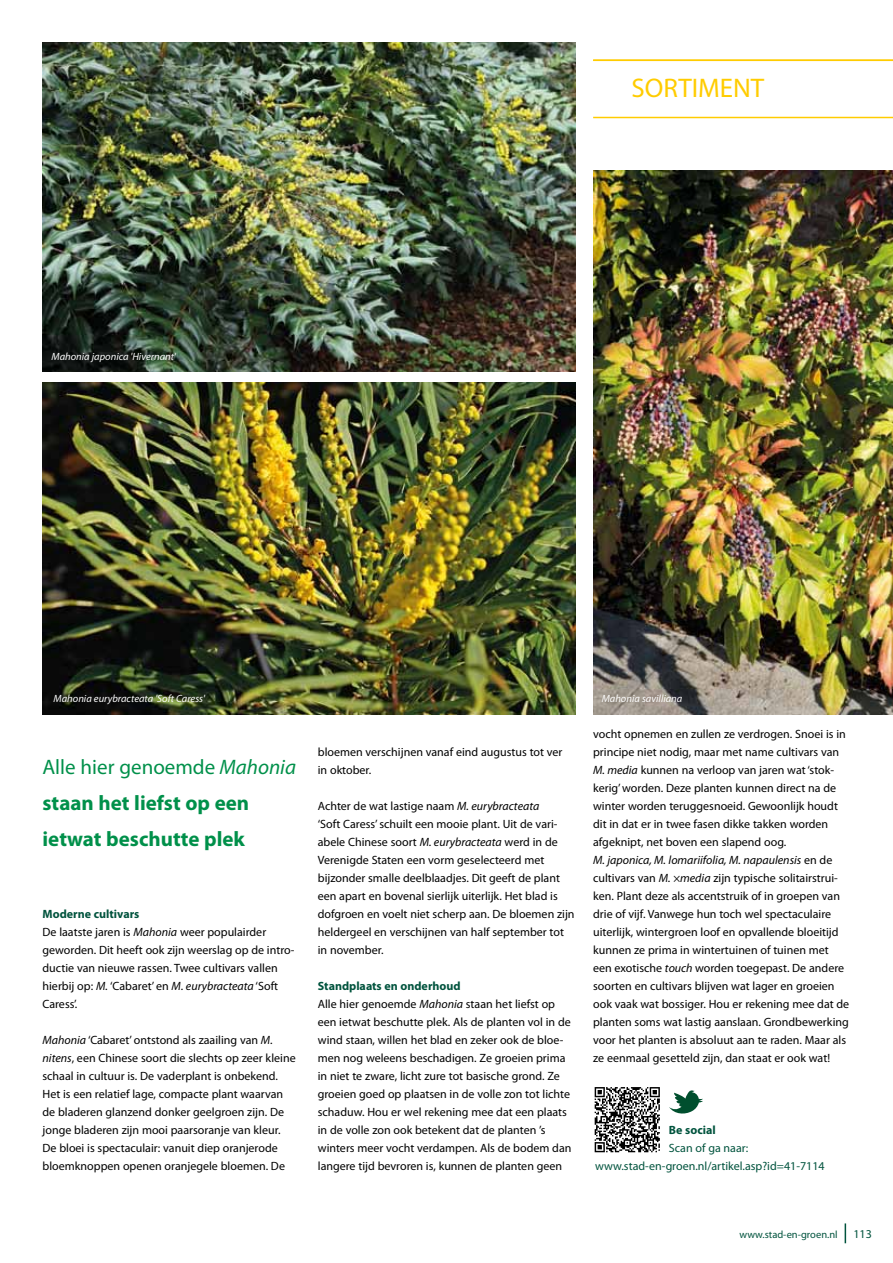
<style>
.page{position:relative;width:893px;height:1263px;background:#fff}
.page>*{position:absolute;margin:0;border:0;box-sizing:border-box;transform-origin:0 0}
.t1{font:27px "Myriad Pro";color:#fc0}
.t2{font:700 21px/36px "Myriad Pro";color:#00904a}
.t3{font:12px/18px "Myriad Pro";color:#000}
.t4{font:12px/18px "Myriad Pro";color:#00533d;text-align:center}
.t5{font:700 12px "Myriad Pro";color:#00533d}
.t6{font:italic 10.5px "Myriad Pro";color:#fff}
.t7{font:10.5px "Myriad Pro";color:#00533d}
.s1{font-weight:400}
.s2{font-weight:400;font-style:italic}
.s3{font-weight:700;color:#00533d}
.s4{font-style:italic}
</style>
<div class="page">
<svg style="left:845px;top:1223px;width:1px;height:20px"></svg>
<hr style="left:593px;top:117px;width:300px;height:1px;background:#fc0">
<hr style="left:593px;top:60px;width:300px;height:1px;background:#fc0">
<img style="left:43px;top:43px;width:532px;height:329px">
<img style="left:43px;top:383px;width:532px;height:331px">
<img style="left:593px;top:170px;width:300px;height:544px">
<svg style="left:595px;top:1087px;width:65px;height:65px"></svg>
<svg style="left:669px;top:1090px;width:34px;height:23px"></svg>
<p class="t6" style="left:52px;top:350px;width:126px">Mahonia japonica 'Hivernant'</p>
<h1 class="t1" style="left:632px;top:71px;width:134px">SORTIMENT</h1>
<p class="t6" style="left:54px;top:692px;width:153px">Mahonia eurybracteata 'Soft Caress'</p>
<p class="t6" style="left:602px;top:692px;width:82px">Mahonia savilliana</p>
<h2 class="t2" style="left:43px;top:748px;width:255px"><span class="s1">Alle hier genoemde</span> <span class="s2">Mahonia </span>staan het liefst op een ietwat beschutte plek</h2>
<p class="t3" style="left:43px;top:905px;width:254px"><span class="s3">Moderne cultivars<br></span>De laatste jaren is <span class="s4">Mahonia</span> weer populairder geworden. Dit heeft ook zijn weerslag op de intro&shy;ductie van nieuwe rassen. Twee cultivars vallen hierbij op: <span class="s4">M.</span> ‘Cabaret’ en <span class="s4">M. eurybracteata</span> ‘Soft Caress’.</p>
<p class="t3" style="left:43px;top:1031px;width:255px"><span class="s4">Mahonia</span> ‘Cabaret’ ontstond als zaailing van <span class="s4">M. nitens</span>, een Chinese soort die slechts op zeer kleine schaal in cultuur is. De vaderplant is onbekend.<br>Het is een relatief lage, compacte plant waarvan de bladeren glanzend donker geelgroen zijn. De jonge bladeren zijn mooi paarsoranje van kleur.<br>De bloei is spectaculair: vanuit diep oranjerode bloemknoppen openen oranjegele bloemen. De</p>
<p class="t3" style="left:318px;top:743px;width:246px">bloemen verschijnen vanaf eind augustus tot ver in oktober.</p>
<p class="t3" style="left:318px;top:797px;width:258px">Achter de wat lastige naam <span class="s4">M. eurybracteata<br></span>‘Soft Caress’ schuilt een mooie plant. Uit de vari&shy;abele Chinese soort <span class="s4">M. eurybracteata</span> werd in de Verenigde Staten een vorm geselecteerd met bijzonder smalle deelblaadjes. Dit geeft de plant een apart en bovenal sierlijk uiterlijk. Het blad is dofgroen en voelt niet scherp aan. De bloemen zijn heldergeel en verschijnen van half september tot in november.</p>
<p class="t3" style="left:318px;top:977px;width:255px"><span class="s3">Standplaats en onderhoud<br></span>Alle hier genoemde <span class="s4">Mahonia</span> staan het liefst op een ietwat beschutte plek. Als de planten vol in de wind staan, willen het blad en zeker ook de bloe&shy;men nog weleens beschadigen. Ze groeien prima in niet te zware, licht zure tot basische grond. Ze groeien goed op plaatsen in de volle zon tot lichte schaduw. Hou er wel rekening mee dat een plaats in de volle zon ook betekent dat de planten ’s winters meer vocht verdampen. Als de bodem dan langere tijd bevroren is, kunnen de planten geen</p>
<p class="t3" style="left:593px;top:725px;width:258px">vocht opnemen en zullen ze verdrogen. Snoei is in principe niet nodig, maar met name cultivars van <span class="s4">M. media</span> kunnen na verloop van jaren wat ‘stok&shy;kerig’ worden. Deze planten kunnen direct na de winter worden teruggesnoeid. Gewoonlijk houdt dit in dat er in twee fasen dikke takken worden afgeknipt, net boven een slapend oog.<br><span class="s4">M. japonica, M. lomariifolia, M. napaulensis</span> en de cultivars van <span class="s4">M. ×media</span> zijn typische solitairstrui&shy;ken. Plant deze als accentstruik of in groepen van drie of vijf. Vanwege hun toch wel spectaculaire uiterlijk, wintergroen loof en opvallende bloeitijd kunnen ze prima in wintertuinen of tuinen met een exotische <span class="s4">touch</span> worden toegepast. De andere soorten en cultivars blijven wat lager en groeien ook vaak wat bossiger. Hou er rekening mee dat de planten soms wat lastig aanslaan. Grondbewerking voor het planten is absoluut aan te raden. Maar als ze eenmaal gesetteld zijn, dan staat er ook wat!</p>
<p class="t5" style="left:669px;top:1122px;width:48px">Be social</p>
<p class="t4" style="left:595px;top:1139px;width:231px">Scan of ga naar: www.stad-en-groen.nl/artikel.asp?id=41-7114</p>
<p class="t7" style="left:739px;top:1228px;width:100px">www.stad-en-groen.nl</p>
<p class="t4" style="left:853px;top:1224px;width:20px">113</p>
</div>
